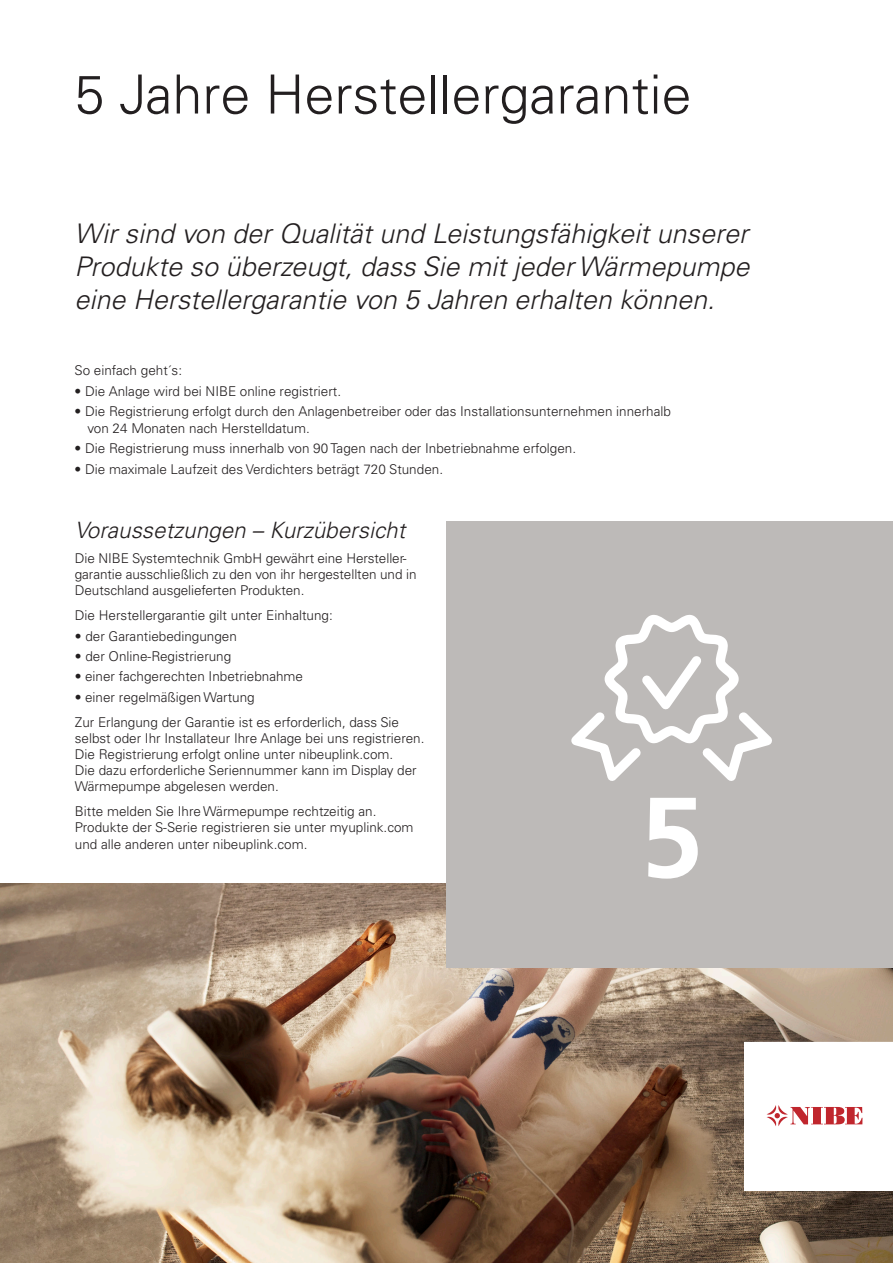
<style>
.page{position:relative;width:893px;height:1263px;background:#fff}
.page>*{position:absolute;margin:0;border:0;box-sizing:border-box;transform-origin:0 0}
.t1{font:700 113.85px "Frutiger";color:#fff}
.Leading_Paragraph_la{font:300 54px "Univers LT Pro 45";color:#231f20}
.Body_text{font:italic 300 27px/33px "Univers LT Pro 45";color:#231f20;text-align:justify}
.Leading_Paragraph_la-2{font:italic 300 22.5px "Univers LT Pro 45";color:#231f20}
.Body_text-2{font:300 13.5px/16.2px "Univers LT Pro 45";color:#231f20}
</style>
<div class="page">
<img style="left:0;top:883px;width:893px;height:380px">
<svg style="left:744px;top:1042px;width:149px;height:149px"></svg>
<div style="left:446px;top:521px;width:447px;height:446px;background:#bdbab8"></div>
<svg style="left:571px;top:615px;width:201px;height:166px"></svg>
<p class="Leading_Paragraph_la" style="left:74px;top:62px;width:619px">5 Jahre Herstellergarantie</p>
<p class="Body_text" style="left:75px;top:217px;width:676px">Wir sind von der Qualität und Leistungsfähigkeit unserer Produkte so überzeugt, dass Sie mit jeder Wärmepumpe eine Herstellergarantie von 5 Jahren erhalten können.</p>
<p class="Body_text-2" style="left:75px;top:363px;width:109px">So einfach geht´s:</p>
<p class="Body_text-2" style="left:75px;top:383px;width:268px">• Die Anlage wird bei NIBE online registriert.</p>
<p class="Body_text-2" style="left:87px;top:403px;width:585px;text-indent:-13px">• Die Registrierung erfolgt durch den Anlagenbetreiber oder das Installationsunternehmen innerhalb von 24 Monaten nach Herstelldatum.</p>
<p class="Body_text-2" style="left:75px;top:440px;width:503px">• Die Registrierung muss innerhalb von 90 Tagen nach der Inbetriebnahme erfolgen.</p>
<p class="Body_text-2" style="left:75px;top:461px;width:370px">• Die maximale Laufzeit des Verdichters beträgt 720 Stunden.</p>
<p class="Leading_Paragraph_la-2" style="left:75px;top:517px;width:332px">Voraussetzungen – Kurzübersicht</p>
<p class="Body_text-2" style="left:75px;top:550px;width:343px">Die NIBE Systemtechnik GmbH gewährt eine Hersteller&shy;garantie ausschließlich zu den von ihr hergestellten und in<br>Deutschland ausgelieferten Produkten.</p>
<p class="Body_text-2" style="left:75px;top:607px;width:260px">Die Herstellergarantie gilt unter Einhaltung:</p>
<p class="Body_text-2" style="left:75px;top:628px;width:164px">• der Garantiebedingungen</p>
<p class="Body_text-2" style="left:75px;top:648px;width:158px">• der Online-Registrierung</p>
<p class="Body_text-2" style="left:75px;top:669px;width:230px">• einer fachgerechten Inbetriebnahme</p>
<p class="Body_text-2" style="left:75px;top:689px;width:181px">• einer regelmäßigen Wartung</p>
<p class="Body_text-2" style="left:75px;top:714px;width:351px">Zur Erlangung der Garantie ist es erforderlich, dass Sie selbst oder Ihr Installateur Ihre Anlage bei uns registrieren.<br>Die Registrierung erfolgt online unter nibeuplink.com.<br>Die dazu erforderliche Seriennummer kann im Display der Wärmepumpe abgelesen werden.</p>
<p class="Body_text-2" style="left:75px;top:803px;width:340px">Bitte melden Sie Ihre Wärmepumpe rechtzeitig an.<br>Produkte der S-Serie registrieren sie unter myuplink.com und alle anderen unter nibeuplink.com.</p>
<p class="t1" style="left:640px;top:771px;width:65px">5</p>
</div>
